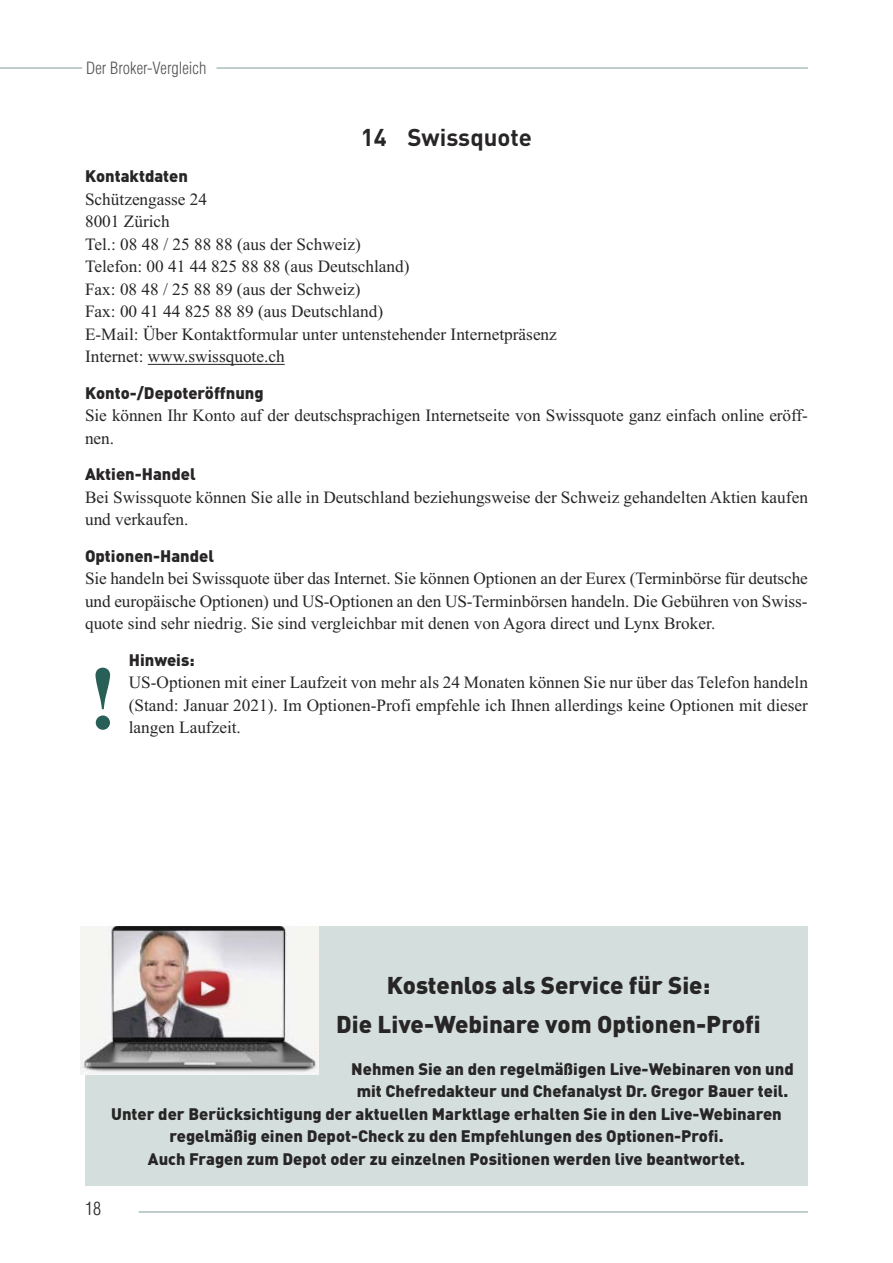
<style>
.page{position:relative;width:893px;height:1263px;background:#fff}
.page>*{position:absolute;margin:0;border:0;box-sizing:border-box;transform-origin:0 0}
.t1{font:700 90px "Times New Roman";color:#285f56}
.t2{font:900 24px/39px "DIN";color:#272526;text-align:center}
.t3{font:700 24px "DIN";color:#272526}
.t4{font:300 condensed 18px "Helvetica";color:#272526}
.t5{font:17.25px/22.5px "Times New Roman";color:#272526}
.t6{font:900 16.5px "DIN";color:#272526}
.t7{font:300 condensed 16.5px "Helvetica";color:#525152}
.s1{color:#fff}
</style>
<div class="page">
<hr style="left:148px;top:364px;width:137px;height:1px;background:#272526">
<hr style="left:196px;top:68px;width:612px;height:1px;background:#7e9f9a">
<div style="left:86px;top:59px;width:130px;height:18px;background:#fff"></div>
<hr style="left:0;top:68px;width:82px;height:1px;background:#7e9f9a">
<hr style="left:139px;top:1211px;width:669px;height:1px;background:#7e9f9a">
<div style="left:85px;top:926px;width:723px;height:259px;background:#d4dfdd"></div>
<img style="left:81px;top:926px;width:237px;height:148px">
<p class="t7" style="left:86px;top:59px;width:132px">Der Broker-Vergleich <span class="s1">*</span></p>
<h2 class="t3" style="left:361px;top:129px;width:173px">14 Swissquote</h2>
<p class="t6" style="left:85px;top:167px;width:105px">Kontaktdaten</p>
<p class="t5" style="left:85px;top:188px;width:473px">Schützengasse 24<br>8001 Zürich<br>Tel.: 08 48 / 25 88 88 (aus der Schweiz)<br>Telefon: 00 41 44 825 88 88 (aus Deutschland)<br>Fax: 08 48 / 25 88 89 (aus der Schweiz)<br>Fax: 00 41 44 825 88 89 (aus Deutschland)<br>E-Mail: Über Kontaktformular unter untenstehender Internetpräsenz Internet: www.swissquote.ch</p>
<p class="t6" style="left:85px;top:383px;width:180px">Konto-/Depoteröffnung</p>
<p class="t5" style="left:85px;top:404px;width:724px">Sie können Ihr Konto auf der deutschsprachigen Internetseite von Swissquote ganz einfach online eröff&shy;nen.</p>
<p class="t6" style="left:85px;top:465px;width:112px">Aktien-Handel</p>
<p class="t5" style="left:85px;top:486px;width:724px">Bei Swissquote können Sie alle in Deutschland beziehungsweise der Schweiz gehandelten Aktien kaufen und verkaufen.</p>
<p class="t6" style="left:85px;top:546px;width:130px">Optionen-Handel</p>
<p class="t5" style="left:85px;top:567px;width:724px;text-align:justify">Sie handeln bei Swissquote über das Internet. Sie können Optionen an der Eurex (Terminbörse für deutsche und europäische Optionen) und US-Optionen an den US-Terminbörsen handeln. Die Gebühren von Swiss&shy;quote sind sehr niedrig. Sie sind vergleichbar mit denen von Agora direct und Lynx Broker.</p>
<p class="t6" style="left:129px;top:650px;width:67px">Hinweis:</p>
<p class="t5" style="left:129px;top:671px;width:681px;text-align:justify">US-Optionen mit einer Laufzeit von mehr als 24 Monaten können Sie nur über das Telefon handeln (Stand: Januar 2021). Im Optionen-Profi empfehle ich Ihnen allerdings keine Optionen mit dieser langen Laufzeit.</p>
<h1 class="t1" style="left:88px;top:645px;width:31px">!</h1>
<h2 class="t2" style="left:336px;top:966px;width:426px">Kostenlos als Service für Sie:<br>Die Live-Webinare vom Optionen-Profi</h2>
<p class="t6" style="left:351px;top:1059px;width:444px">Nehmen Sie an den regelmäßigen Live-Webinaren von und</p>
<p class="t6" style="left:357px;top:1082px;width:433px">mit Chefredakteur und Chefanalyst Dr. Gregor Bauer teil.</p>
<p class="t6" style="left:111px;top:1104px;width:672px">Unter der Berücksichtigung der aktuellen Marktlage erhalten Sie in den Live-Webinaren</p>
<p class="t6" style="left:169px;top:1127px;width:556px">regelmäßig einen Depot-Check zu den Empfehlungen des Optionen-Profi.</p>
<p class="t6" style="left:148px;top:1149px;width:599px">Auch Fragen zum Depot oder zu einzelnen Positionen werden live beantwortet.</p>
<p class="t4" style="left:85px;top:1198px;width:17px">18</p>
</div>
